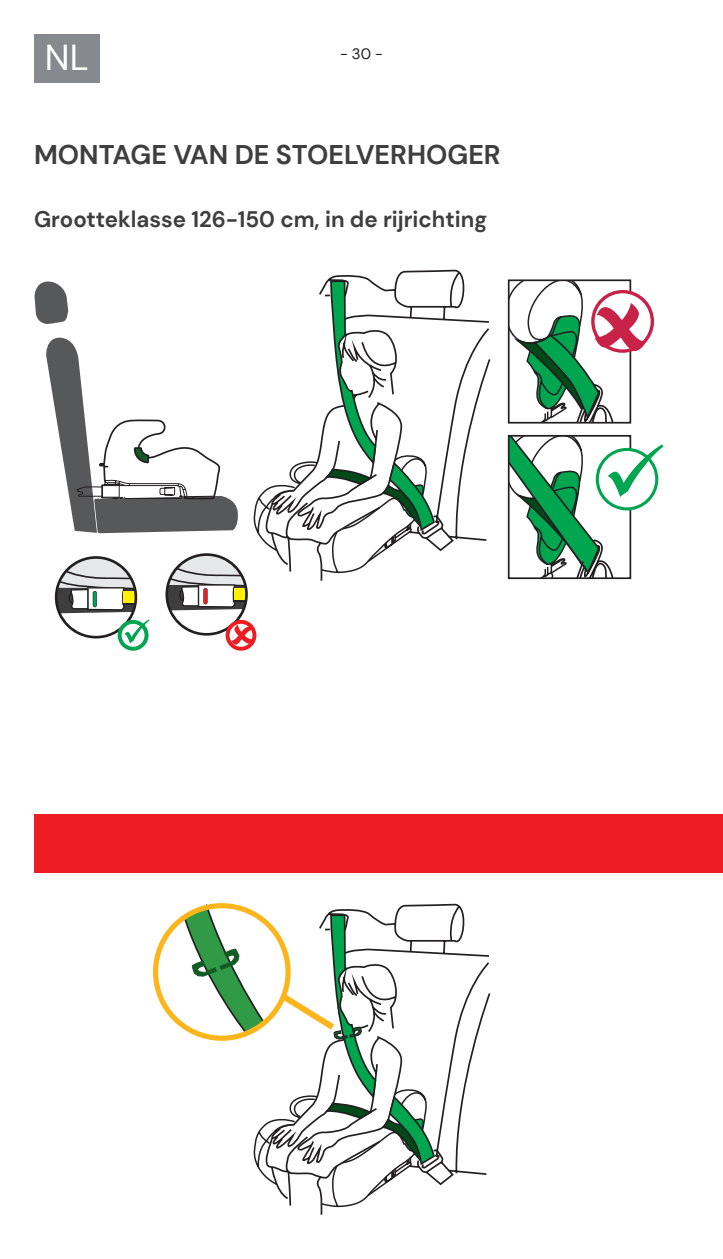
<style>
.page{position:relative;width:723px;height:1259px;background:#fff}
.page>*{position:absolute;margin:0;border:0;box-sizing:border-box;transform-origin:0 0}
.t1{font:36px "DM Sans";color:#fff}
.t2{font:700 27px "DM Sans";color:#3e3e3f}
.t3{font:700 22.5px "DM Sans";color:#3e3e3f}
.t4{font:15px "DM Sans";color:#231f20}
</style>
<div class="page">
<div style="left:34px;top:34px;width:65px;height:49px;background:#868a8e"></div>
<svg style="left:328px;top:269px;width:163px;height:283px"></svg>
<svg style="left:34px;top:279px;width:402px;height:371px"></svg>
<div style="left:508px;top:435px;width:123px;height:144px;border:2px solid #231f20"></div>
<svg style="left:592px;top:291px;width:61px;height:60px"></svg>
<div style="left:591px;top:289px;width:63px;height:64px;border:3px solid #c82249;border-radius:50%"></div>
<svg style="left:509px;top:280px;width:137px;height:143px"></svg>
<svg style="left:509px;top:436px;width:154px;height:142px"></svg>
<svg style="left:436px;top:903px;width:55px;height:283px"></svg>
<svg style="left:153px;top:903px;width:283px;height:312px"></svg>
<hr style="left:722px;top:813px;width:1px;height:118px;background:#ee1d23">
<div style="left:34px;top:813px;width:689px;height:59px;background:#ee1d23"></div>
<h1 class="t1" style="left:45px;top:35px;width:45px">NL</h1>
<p class="t4" style="left:340px;top:45px;width:44px">- 30 -</p>
<p class="t2" style="left:34px;top:138px;width:468px">MONTAGE VAN DE STOELVERHOGER</p>
<p class="t3" style="left:34px;top:205px;width:454px">Grootteklasse 126-150 cm, in de rijrichting</p>
</div>
